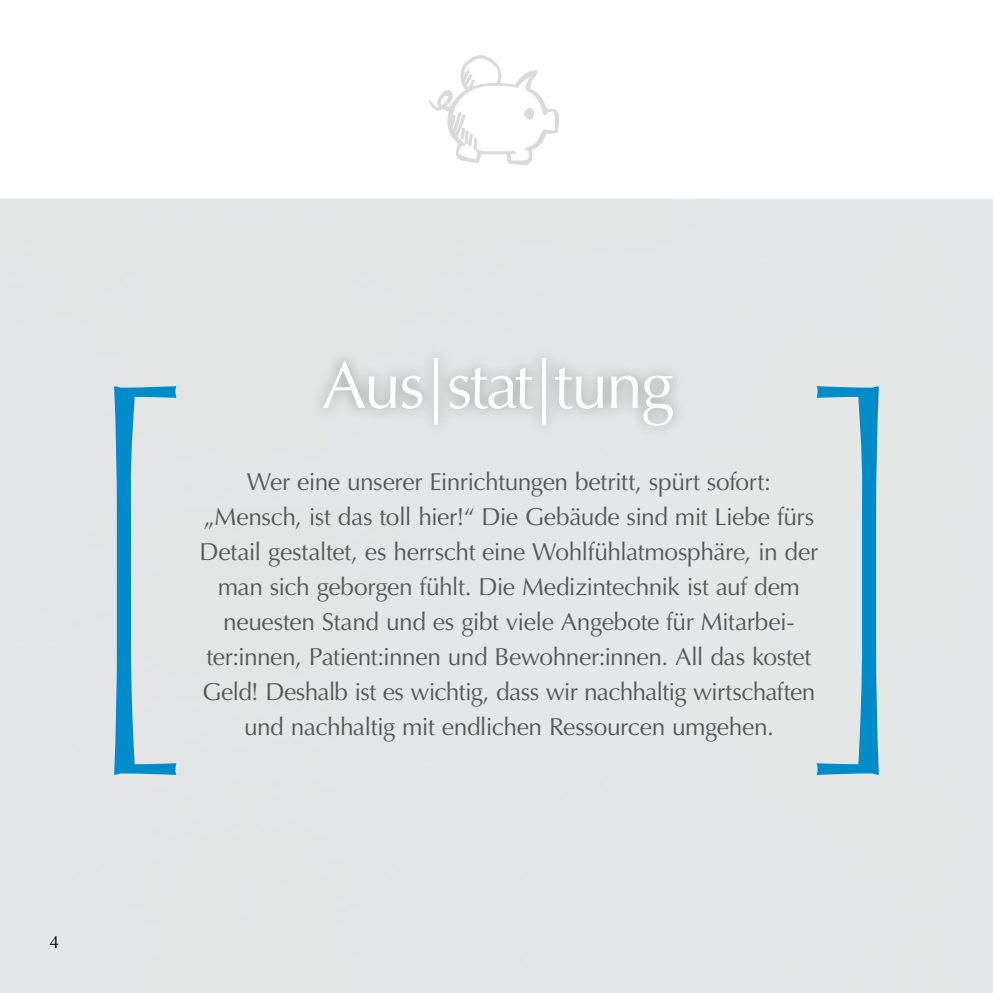
<style>
.page{position:relative;width:993px;height:993px;background:#fff}
.page>*{position:absolute;margin:0;border:0;box-sizing:border-box;transform-origin:0 0}
.t1{font:66.5px "Optima LT Pro";letter-spacing:-.035em;color:#fff}
.t2{font:24.5px/35px "Optima LT Pro";letter-spacing:-.02em;color:#575756;text-align:center}
.t3{font:17.5px "Optima LT Pro";color:#000}
</style>
<div class="page">
<div style="left:0;top:198px;width:992px;height:794px;background:#e3e5e6"></div>
<svg style="left:114px;top:386px;width:62px;height:388px;background:#a1cbdd"></svg>
<svg style="left:816px;top:386px;width:62px;height:388px;background:#a3ccde"></svg>
<div style="left:311px;top:345px;width:374px;height:94px;background:#000;opacity:.35"></div>
<svg style="left:429px;top:55px;width:130px;height:110px"></svg>
<p class="t3" style="left:50px;top:930px;width:11px">4</p>
<h1 class="t1" style="left:322px;top:343px;width:353px">Aus|stat|tung</h1>
<p class="t2" style="left:199px;top:464px;width:620px">Wer eine unserer Einrichtungen betritt, spürt sofort: „Mensch, ist das toll hier!“ Die Gebäude sind mit Liebe fürs Detail gestaltet, es herrscht eine Wohlfühlatmosphäre, in der man sich geborgen fühlt. Die Medizintechnik ist auf dem neuesten Stand und es gibt viele Angebote für Mitarbei&shy;ter:innen, Patient:innen und Bewohner:innen. All das kostet Geld! Deshalb ist es wichtig, dass wir nachhaltig wirtschaften und nachhaltig mit endlichen Ressourcen umgehen.</p>
</div>
